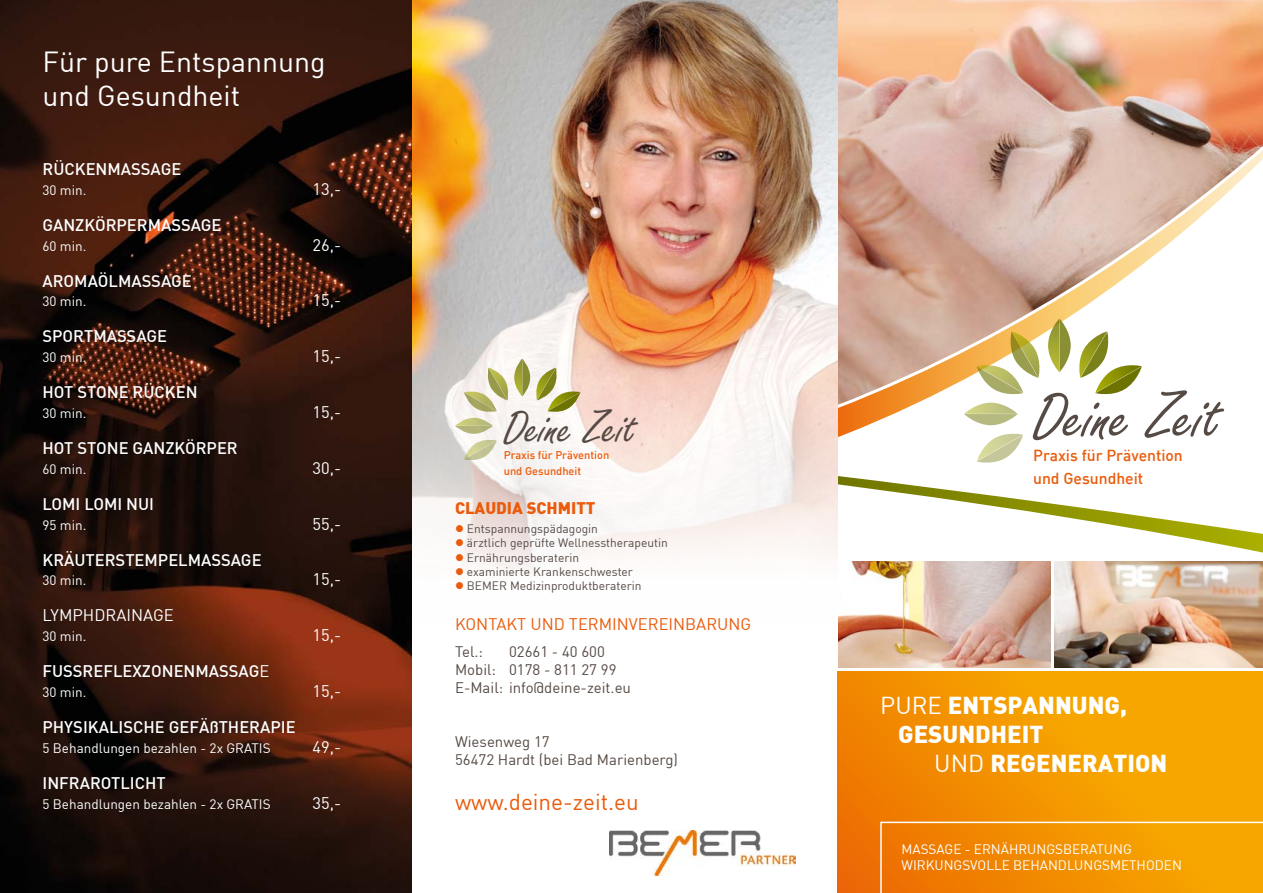
<style>
.page{position:relative;width:1263px;height:893px;background:#fff}
.page>*{position:absolute;margin:0;border:0;box-sizing:border-box;transform-origin:0 0}
.t1{font:69.9px "Freestyle Script";color:#564a44}
.t2{font:49.2px "Freestyle Script";color:#564a44}
.t3{font:28.5px/34.2px "DIN";color:#fff}
.t4{font:900 24px/28.8px "DIN";color:#fff}
.t5{font:22.5px "DIN";color:#ea5b0b}
.t6{font:500 16.5px "DIN";color:#fff}
.t7{font:16.5px "DIN";color:#fff}
.t8{font:16.5px "DIN";color:#ea5b0b}
.t9{font:900 16.5px "DIN";color:#ea5b0b}
.t10{font:500 15.75px/22.8px "DIN";color:#ea5b0b}
.t11{font:15px/18px "DIN";color:#564a44}
.t12{font:13.5px "DIN";color:#fff}
.t13{font:12px "DIN";color:#564a44}
.t14{font:500 11.1px/16px "DIN";color:#ea5b0b}
.s1{font-weight:400}
.s2{color:#ea5b0b}
</style>
<div class="page">
<svg style="left:838px;top:0;width:425px;height:566px"></svg>
<img style="left:838px;top:561px;width:212px;height:107px">
<img style="left:1054px;top:561px;width:209px;height:107px">
<img style="left:0;top:0;width:412px;height:893px">
<img style="left:610px;top:830px;width:185px;height:46px">
<svg style="left:964px;top:403px;width:54px;height:22px"></svg>
<svg style="left:977px;top:331px;width:65px;height:66px"></svg>
<svg style="left:977px;top:431px;width:46px;height:34px"></svg>
<svg style="left:1048px;top:319px;width:94px;height:78px"></svg>
<svg style="left:838px;top:672px;width:425px;height:221px;background:#f49700"></svg>
<img style="left:412px;top:0;width:426px;height:571px">
<svg style="left:455px;top:359px;width:125px;height:103px"></svg>
<svg style="left:880px;top:822px;width:383px;height:71px;background:#f39205"></svg>
<h3 class="t3" style="left:43px;top:44px;width:285px">Für pure Entspannung und Gesundheit</h3>
<p class="t6" style="left:43px;top:158px;width:140px">RÜCKENMASSAGE</p>
<p class="t12" style="left:43px;top:181px;width:45px">30 min.</p>
<p class="t7" style="left:313px;top:179px;width:30px">13,-</p>
<p class="t6" style="left:43px;top:214px;width:181px">GANZKÖRPERMASSAGE</p>
<p class="t12" style="left:43px;top:237px;width:45px">60 min.</p>
<p class="t7" style="left:313px;top:234px;width:30px">26,-</p>
<p class="t6" style="left:43px;top:270px;width:151px">AROMAÖLMASSAGE</p>
<p class="t12" style="left:43px;top:293px;width:45px">30 min.</p>
<p class="t7" style="left:313px;top:290px;width:30px">15,-</p>
<p class="t6" style="left:43px;top:326px;width:126px">SPORTMASSAGE</p>
<p class="t12" style="left:43px;top:349px;width:45px">30 min.</p>
<p class="t7" style="left:313px;top:346px;width:30px">15,-</p>
<p class="t6" style="left:43px;top:382px;width:157px">HOT STONE RÜCKEN</p>
<p class="t12" style="left:43px;top:405px;width:45px">30 min.</p>
<p class="t7" style="left:313px;top:402px;width:30px">15,-</p>
<p class="t6" style="left:43px;top:437px;width:193px">HOT STONE GANZKÖRPER</p>
<p class="t12" style="left:43px;top:460px;width:45px">60 min.</p>
<p class="t7" style="left:313px;top:458px;width:30px">30,-</p>
<p class="t6" style="left:43px;top:493px;width:113px">LOMI LOMI NUI</p>
<p class="t12" style="left:43px;top:516px;width:45px">95 min.</p>
<p class="t7" style="left:313px;top:513px;width:30px">55,-</p>
<p class="t6" style="left:43px;top:549px;width:221px">KRÄUTERSTEMPELMASSAGE</p>
<p class="t12" style="left:43px;top:572px;width:45px">30 min.</p>
<p class="t7" style="left:313px;top:569px;width:30px">15,-</p>
<p class="t7" style="left:43px;top:605px;width:121px">Lymphdrainage</p>
<p class="t12" style="left:43px;top:628px;width:45px">30 min.</p>
<p class="t7" style="left:313px;top:625px;width:30px">15,-</p>
<p class="t6" style="left:43px;top:661px;width:226px">FUSSREFLEXZONENMASSAG<span class="s1">e</span></p>
<p class="t12" style="left:43px;top:684px;width:45px">30 min.</p>
<p class="t7" style="left:313px;top:681px;width:30px">15,-</p>
<p class="t6" style="left:43px;top:716px;width:255px">PHYSIKALISCH E GEFÄßTH ERAPIE</p>
<p class="t12" style="left:43px;top:739px;width:230px">5 Behandlungen bezahlen - 2x GRATIS</p>
<p class="t7" style="left:313px;top:737px;width:30px">49,-</p>
<p class="t6" style="left:43px;top:772px;width:125px">I NFRAROTLICHT</p>
<p class="t12" style="left:43px;top:795px;width:230px">5 Behandlungen bezahlen - 2x GRATIS</p>
<p class="t7" style="left:313px;top:792px;width:30px">35,-</p>
<h2 class="t2" style="left:504px;top:401px;width:134px">Deine Zeit</h2>
<p class="t14" style="left:504px;top:447px;width:107px">PRAXIS FÜR PRÄVENTION<br>UND GESUNDHEIT</p>
<p class="t9" style="left:455px;top:497px;width:142px">CLAUDIA SCHMITT</p>
<p class="t13" style="left:455px;top:521px;width:145px"><span class="s2">●</span> Entspannungspädagogin</p>
<p class="t13" style="left:455px;top:535px;width:214px"><span class="s2">●</span> ärztlich geprüfte Wellnesstherapeutin</p>
<p class="t13" style="left:455px;top:550px;width:126px"><span class="s2">●</span> Ernährungsberaterin</p>
<p class="t13" style="left:455px;top:564px;width:179px"><span class="s2">●</span> examinierte Krankenschwester</p>
<p class="t13" style="left:455px;top:579px;width:188px"><span class="s2">●</span> BEM ER Medizinproduktberaterin</p>
<p class="t8" style="left:455px;top:614px;width:295px">Kontakt und Terminvereinbarung</p>
<p class="t11" style="left:455px;top:642px;width:29px">Tel.:</p>
<p class="t11" style="left:455px;top:642px;width:178px;text-indent:54px">02661 - 40 600<br>Mobil: 0178 - 811 27 99<br>E-Mail: info@deine-zeit.eu</p>
<p class="t11" style="left:455px;top:732px;width:225px">Wiesenweg 17<br>56472 Hardt (bei Bad Marienberg)</p>
<h3 class="t5" style="left:455px;top:787px;width:185px">www.deine-zeit.eu</h3>
<h1 class="t1" style="left:1033px;top:379px;width:189px">Deine Zeit</h1>
<p class="t10" style="left:1033px;top:444px;width:151px">PRAXIS FÜR PRÄVENTION<br>UND GESUNDHEIT</p>
<h3 class="t4" style="left:898px;top:690px;width:230px;text-indent:-18px"><span class="s1">pure</span> ENTSPANNUNG,<br>GESUNDHEIT</h3>
<h3 class="t4" style="left:934px;top:747px;width:235px"><span class="s1">und</span> REGENERATION</h3>
<p class="t12" style="left:901px;top:841px;width:154px">Massage - Ernährungsbe</p>
<p class="t12" style="left:1080px;top:841px;width:51px">ratung</p>
<p class="t12" style="left:901px;top:857px;width:93px">wirkungsvolle</p>
<p class="t12" style="left:1013px;top:857px;width:170px">Behandlungsmethoden</p>
</div>
